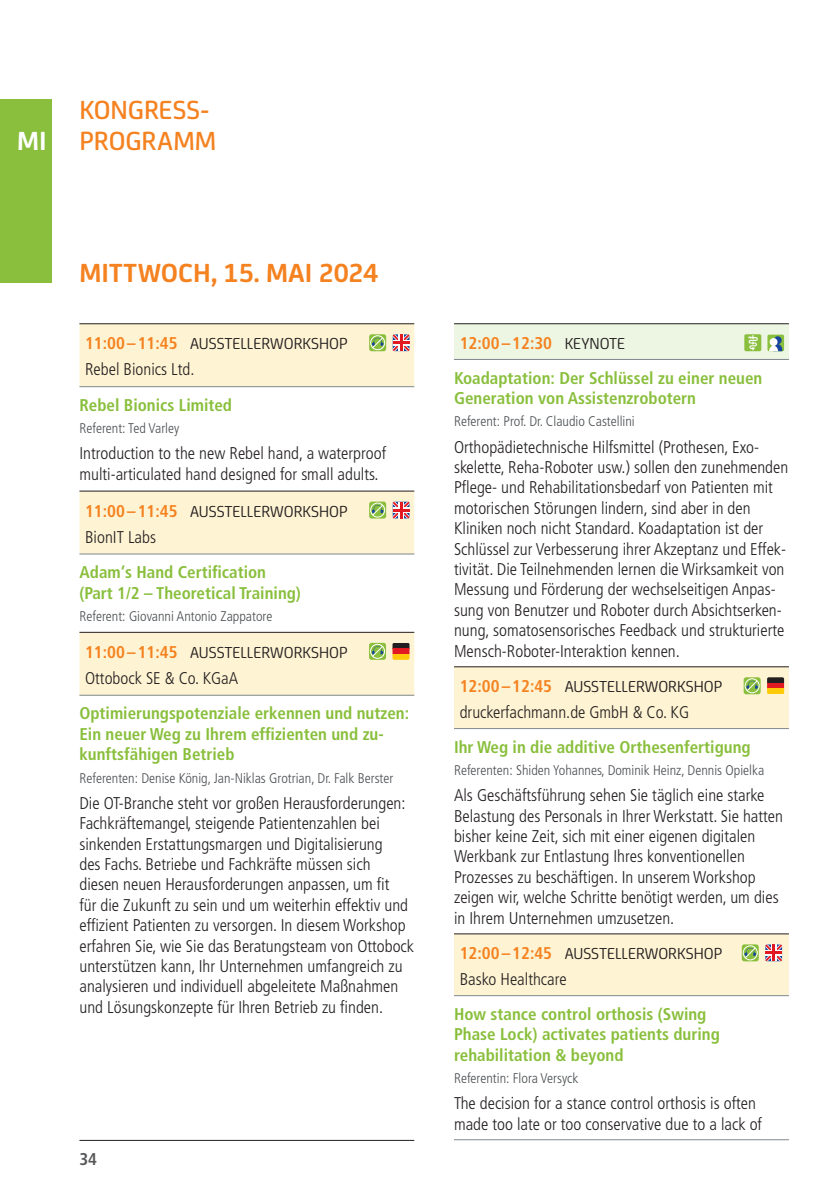
<style>
.page{position:relative;width:840px;height:1191px;background:#fff}
.page>*{position:absolute;margin:0;border:0;box-sizing:border-box;transform-origin:0 0}
.t1{font:700 28px "FS Joey";color:#f58220}
.t2{font:500 28px/30.6px "FS Joey";color:#f58220}
.t3{font:700 28px "FS Joey";color:#fff}
.t4{font:300 condensed 17px/20.4px "Frutiger LT Pro";color:#231f20}
.t5{font:700 condensed 17px/20.4px "Frutiger LT Pro";color:#89bf3c}
.t6{font:17px "FS Joey";color:#231f20}
.t7{font:700 condensed 17px "Frutiger LT Pro";color:#57585a}
.t8{font:300 condensed 14px "Frutiger LT Pro";color:#4b4f52}
.s1{font-family:"Frutiger LT Pro";font-weight:700;font-stretch:condensed;color:#f58220}
.s2{color:#f58220}
.s3{font-family:"FS Joey";font-weight:400;font-stretch:normal;color:#231f20}
</style>
<div class="page">
<div style="left:0;top:99px;width:51px;height:183px;background:#89bf3c"></div>
<svg style="left:79px;top:324px;width:335px;height:371px;fill:#fef3d2"></svg>
<hr style="left:79px;top:323px;width:335px;height:1px;background:#231f20">
<hr style="left:79px;top:490px;width:335px;height:1px;background:#231f20">
<hr style="left:79px;top:632px;width:335px;height:1px;background:#231f20">
<hr style="left:79px;top:1139px;width:335px;height:1px;background:#231f20">
<hr style="left:79px;top:386px;width:335px;height:1px;background:#80878c">
<hr style="left:79px;top:553px;width:335px;height:1px;background:#80878c">
<hr style="left:79px;top:695px;width:335px;height:1px;background:#80878c">
<svg style="left:392px;top:334px;width:17px;height:17px"></svg>
<div style="left:392px;top:340px;width:17px;height:5px;background:#fff"></div>
<svg style="left:398px;top:334px;width:5px;height:17px"></svg>
<hr style="left:399px;top:334px;width:3px;height:17px;background:#e21a21">
<hr style="left:392px;top:341px;width:17px;height:3px;background:#e21a21">
<svg style="left:369px;top:334px;width:17px;height:17px"></svg>
<div style="left:370px;top:335px;width:15px;height:15px;border:1px solid #fff;border-radius:50%"></div>
<svg style="left:371px;top:336px;width:13px;height:13px"></svg>
<svg style="left:392px;top:502px;width:17px;height:16px"></svg>
<svg style="left:369px;top:501px;width:17px;height:17px"></svg>
<div style="left:370px;top:502px;width:15px;height:15px;border:1px solid #fff;border-radius:50%"></div>
<svg style="left:371px;top:504px;width:13px;height:12px"></svg>
<div style="left:392px;top:643px;width:17px;height:5px;background:#231f20"></div>
<div style="left:392px;top:648px;width:17px;height:6px;background:#e21a21"></div>
<div style="left:392px;top:654px;width:17px;height:6px;background:#feca0a"></div>
<svg style="left:369px;top:643px;width:17px;height:17px"></svg>
<div style="left:370px;top:644px;width:15px;height:15px;border:1px solid #fff;border-radius:50%"></div>
<svg style="left:371px;top:645px;width:12px;height:13px"></svg>
<div style="left:454px;top:324px;width:334px;height:35px;background:#edf6e2"></div>
<svg style="left:454px;top:667px;width:334px;height:328px"></svg>
<hr style="left:454px;top:323px;width:334px;height:1px;background:#231f20">
<hr style="left:454px;top:666px;width:334px;height:1px;background:#231f20">
<hr style="left:454px;top:933px;width:334px;height:1px;background:#231f20">
<hr style="left:454px;top:359px;width:334px;height:1px;background:#80878c">
<hr style="left:454px;top:728px;width:334px;height:1px;background:#80878c">
<hr style="left:454px;top:995px;width:334px;height:1px;background:#80878c">
<hr style="left:454px;top:1139px;width:334px;height:1px;background:#80878c">
<div style="left:744px;top:334px;width:16px;height:17px;background:#89bf3c;border-radius:2px"></div>
<svg style="left:748px;top:335px;width:9px;height:16px"></svg>
<svg style="left:767px;top:335px;width:16px;height:16px"></svg>
<svg style="left:773px;top:336px;width:8px;height:8px"></svg>
<div style="left:769px;top:338px;width:8px;height:8px;background:#fff;border-radius:50%"></div>
<svg style="left:768px;top:344px;width:13px;height:7px"></svg>
<div style="left:766px;top:677px;width:17px;height:6px;background:#231f20"></div>
<div style="left:766px;top:683px;width:17px;height:5px;background:#e21a21"></div>
<div style="left:766px;top:688px;width:17px;height:6px;background:#feca0a"></div>
<svg style="left:743px;top:677px;width:17px;height:17px"></svg>
<div style="left:744px;top:678px;width:15px;height:15px;border:1px solid #fff;border-radius:50%"></div>
<svg style="left:745px;top:679px;width:13px;height:13px"></svg>
<svg style="left:764px;top:944px;width:17px;height:17px"></svg>
<div style="left:764px;top:950px;width:17px;height:5px;background:#fff"></div>
<svg style="left:770px;top:944px;width:5px;height:17px"></svg>
<hr style="left:771px;top:944px;width:3px;height:17px;background:#e21a21">
<hr style="left:764px;top:951px;width:17px;height:3px;background:#e21a21">
<svg style="left:741px;top:944px;width:17px;height:17px"></svg>
<div style="left:742px;top:945px;width:15px;height:15px;border:1px solid #fff;border-radius:50%"></div>
<svg style="left:743px;top:946px;width:13px;height:13px"></svg>
<h1 class="t3" style="left:17px;top:119px;width:31px">MI</h1>
<h1 class="t2" style="left:79px;top:93px;width:138px">KONGRESS-<br>PROGRAMM</h1>
<h1 class="t1" style="left:79px;top:252px;width:300px">MITTWOCH, 15. MAI 2024</h1>
<p class="t6" style="left:85px;top:331px;width:264px"><span class="s1">11:00–11:45</span> AUSSTELLERWORKSHOP</p>
<p class="t4" style="left:85px;top:359px;width:111px">Rebel Bionics Ltd.</p>
<p class="t5" style="left:79px;top:395px;width:154px">Rebel Bionics Limited</p>
<p class="t8" style="left:79px;top:420px;width:101px">Referent: Ted Varley</p>
<p class="t4" style="left:79px;top:443px;width:308px">Introduction to the new Rebel hand, a waterproof multi-articulated hand designed for small adults.</p>
<p class="t6" style="left:85px;top:499px;width:264px"><span class="s1">11:00–11:45</span> AUSSTELLERWORKSHOP</p>
<p class="t4" style="left:85px;top:527px;width:72px">BionIT Labs</p>
<p class="t5" style="left:79px;top:562px;width:223px">Adam‘s Hand Certification (Part 1/2 – Theoretical Training)</p>
<p class="t8" style="left:79px;top:608px;width:194px">Referent: Giovanni Antonio Zappatore</p>
<p class="t6" style="left:85px;top:640px;width:264px"><span class="s1">11:00–11:45</span> AUSSTELLERWORKSHOP</p>
<p class="t4" style="left:85px;top:668px;width:155px">Ottobock SE &amp; Co. KGaA</p>
<p class="t5" style="left:79px;top:703px;width:331px">Optimierungspotenziale erkennen und nutzen:<br>Ein neuer Weg zu Ihrem effizienten und zu&shy;kunftsfähigen Betrieb</p>
<p class="t8" style="left:79px;top:769px;width:315px">Referenten: Denise König, Jan-Niklas Grotrian, Dr. Falk Berster</p>
<p class="t4" style="left:79px;top:793px;width:336px">Die OT-Branche steht vor großen Herausforderungen:<br>Fachkräftemangel, steigende Patientenzahlen bei sinkenden Erstattungsmargen und Digitalisierung<br>des Fachs. Betriebe und Fachkräfte müssen sich diesen neuen Herausforderungen anpassen, um fit<br>für die Zukunft zu sein und um weiterhin effektiv und effizient Patienten zu versorgen. In diesem Workshop erfahren Sie, wie Sie das Beratungsteam von Ottobock unterstützen kann, Ihr Unternehmen umfangreich zu analysieren und individuell abgeleitete Maßnahmen und Lösungskonzepte für Ihren Betrieb zu finden.</p>
<p class="t7" style="left:79px;top:1148px;width:19px">34</p>
<p class="t5" style="left:454px;top:326px;width:310px;line-height:34.2px;text-indent:6px"><span class="s2">12:00–12:30</span> <span class="s3">KEYNOTE<br></span>Koadaptation: Der Schlüssel zu einer neuen</p>
<p class="t5" style="left:454px;top:388px;width:243px">Generation von Assistenzrobotern</p>
<p class="t8" style="left:454px;top:413px;width:182px">Referent: Prof. Dr. Claudio Castellini</p>
<p class="t4" style="left:454px;top:436px;width:335px">Orthopädietechnische Hilfsmittel (Prothesen, Exo&shy;skelette, Reha-Roboter usw.) sollen den zunehmenden Pflege- und Rehabilitationsbedarf von Patienten mit motorischen Störungen lindern, sind aber in den Kliniken noch nicht Standard. Koadaptation ist der Schlüssel zur Verbesserung ihrer Akzeptanz und Effek&shy;tivität. Die Teilnehmenden lernen die Wirksamkeit von Messung und Förderung der wechselseitigen Anpas&shy;sung von Benutzer und Roboter durch Absichtserken&shy;nung, somatosensorisches Feedback und strukturierte Mensch-Roboter-Interaktion kennen.</p>
<p class="t6" style="left:459px;top:674px;width:264px"><span class="s1">12:00–12:45</span> AUSSTELLERWORKSHOP</p>
<p class="t4" style="left:459px;top:702px;width:231px">druckerfachmann.de GmbH &amp; Co. KG</p>
<p class="t5" style="left:454px;top:736px;width:298px">Ihr Weg in die additive Orthesenfertigung</p>
<p class="t8" style="left:454px;top:762px;width:311px">Referenten: Shiden Yohannes, Dominik Heinz, Dennis Opielka</p>
<p class="t4" style="left:454px;top:785px;width:330px">Als Geschäftsführung sehen Sie täglich eine starke Belastung des Personals in Ihrer Werkstatt. Sie hatten bisher keine Zeit, sich mit einer eigenen digitalen Werkbank zur Entlastung Ihres konventionellen Prozesses zu beschäftigen. In unserem Workshop zeigen wir, welche Schritte benötigt werden, um dies in Ihrem Unternehmen umzusetzen.</p>
<p class="t6" style="left:459px;top:941px;width:264px"><span class="s1">12:00–12:45</span> AUSSTELLERWORKSHOP</p>
<p class="t4" style="left:459px;top:969px;width:108px">Basko Healthcare</p>
<p class="t5" style="left:454px;top:1003px;width:267px">How stance control orthosis (Swing<br>Phase Lock) activates patients during rehabilitation &amp; beyond</p>
<p class="t8" style="left:454px;top:1070px;width:126px">Referentin: Flora Versyck</p>
<p class="t4" style="left:454px;top:1093px;width:309px">The decision for a stance control orthosis is often made too late or too conservative due to a lack of</p>
</div>
